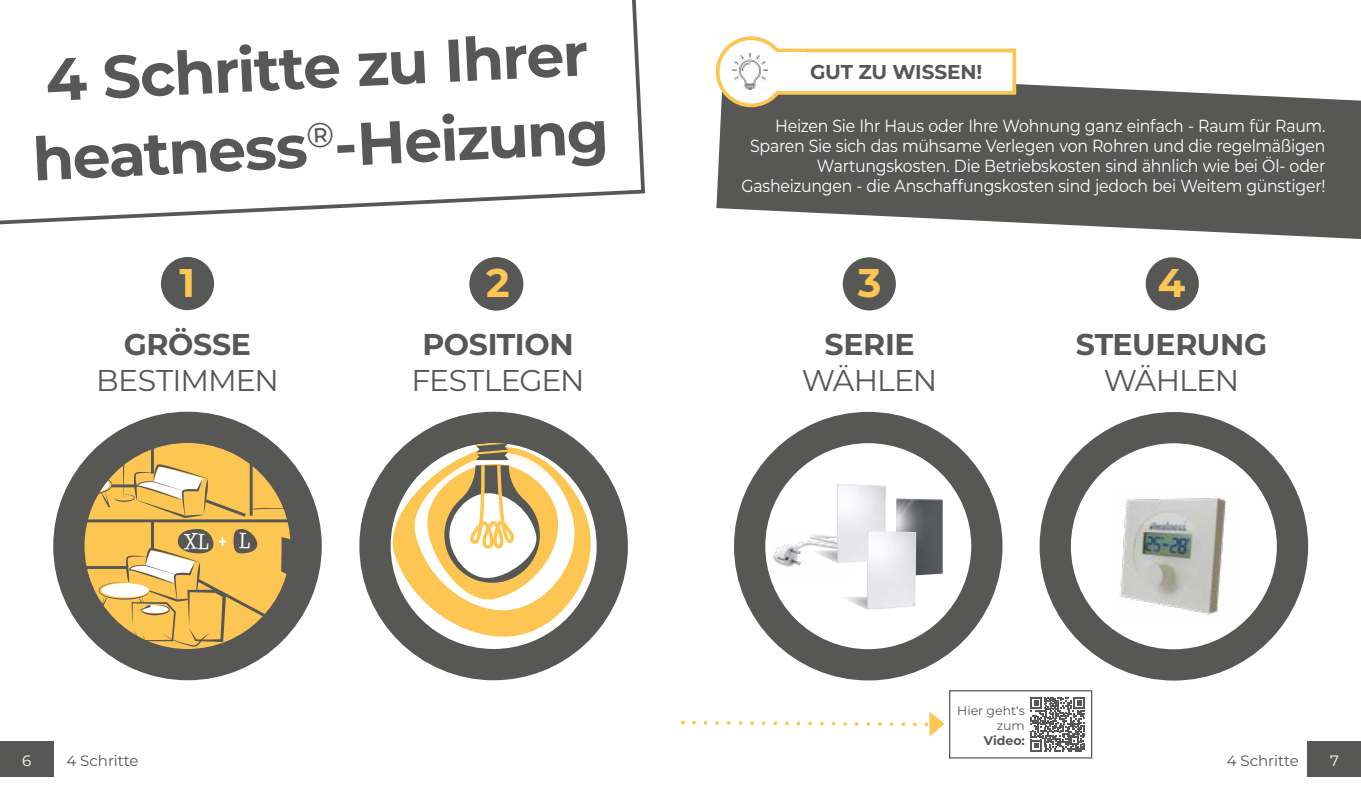
<style>
.page{position:relative;width:1361px;height:794px;background:#fff}
.page>*{position:absolute;margin:0;border:0;box-sizing:border-box;transform-origin:0 0}
.t1{font:700 60px/78.8px "Montserrat";color:#575756}
.t2{font:700 40px "Montserrat";color:#fdc652}
.t3{font:30px "Montserrat";letter-spacing:-.035em;color:#575756}
.t4{font:700 30px "Montserrat";letter-spacing:-.015em;color:#575756}
.t5{font:700 20px "Montserrat";letter-spacing:-.01em;color:#575756}
.t6{font:700 18.75px "Happy";color:#fff}
.t7{font:17.5px/20px "Montserrat";letter-spacing:-.015em;color:#fff;text-align:right;scale:.9 1}
.t8{font:15px "Montserrat";letter-spacing:-.01em;color:#575756}
.t9{font:15px "Montserrat";color:#fff}
.t10{font:12.5px/15px "Montserrat";color:#575756;text-align:right}
.t11{font:700 12.5px "Montserrat";color:#575756}
.s1{font-size:20px}
</style>
<div class="page">
<div style="left:1307px;top:741px;width:54px;height:35px;background:#575756"></div>
<div style="left:0;top:741px;width:53px;height:35px;background:#575756"></div>
<div style="left:1145px;top:257px;width:54px;height:53px;background:#575756;border-radius:50%"></div>
<div style="left:842px;top:257px;width:54px;height:53px;background:#575756;border-radius:50%"></div>
<div style="left:469px;top:257px;width:53px;height:53px;background:#575756;border-radius:50%"></div>
<div style="left:161px;top:257px;width:53px;height:53px;background:#575756;border-radius:50%"></div>
<svg style="left:0;top:0;width:645px;height:225px"></svg>
<svg style="left:64px;top:430px;width:234px;height:228px;background:#ceae6c"></svg>
<div style="left:53px;top:412px;width:269px;height:268px;border:31px solid #575756;border-radius:50%"></div>
<svg style="left:359px;top:411px;width:269px;height:270px"></svg>
<img style="left:769px;top:534px;width:68px;height:44px">
<img style="left:837px;top:484px;width:49px;height:66px">
<svg style="left:813px;top:550px;width:54px;height:27px"></svg>
<img style="left:896px;top:498px;width:46px;height:78px">
<svg style="left:847px;top:596px;width:22px;height:14px"></svg>
<img style="left:867px;top:531px;width:49px;height:78px">
<div style="left:734px;top:412px;width:268px;height:268px;border:31px solid #575756;border-radius:50%"></div>
<img style="left:1119px;top:498px;width:108px;height:117px">
<div style="left:1039px;top:412px;width:269px;height:268px;border:31px solid #575756;border-radius:50%"></div>
<svg style="left:716px;top:70px;width:645px;height:169px;fill:#575756"></svg>
<div style="left:778px;top:51px;width:236px;height:42px;background:#fff"></div>
<div style="left:776px;top:49px;width:240px;height:46px;border:4px solid #fdc652"></div>
<div style="left:717px;top:38px;width:68px;height:67px;background:#fff;border-radius:50%"></div>
<div style="left:716px;top:36px;width:70px;height:71px;border:4px solid #fdc652;border-radius:50%"></div>
<img style="left:732px;top:54px;width:36px;height:35px">
<div style="left:776px;top:52px;width:29px;height:39px;background:#fff"></div>
<div style="left:949px;top:690px;width:143px;height:68px;border:1px solid #575756"></div>
<svg style="left:1030px;top:697px;width:55px;height:54px"></svg>
<svg style="left:692px;top:711px;width:252px;height:25px"></svg>
<h1 class="t1" style="left:26px;top:41px;width:578px;rotate:-3deg">4 Schritte zu Ihrer heatness<sup>®</sup>-Heizung</h1>
<h2 class="t2" style="left:180px;top:257px;width:17px">1</h2>
<h3 class="t4" style="left:124px;top:324px;width:129px">GRÖSSE</h3>
<h3 class="t3" style="left:96px;top:360px;width:184px">BESTIMMEN</h3>
<p class="t6" style="left:184px;top:527px;width:67px">XL<span class="s1">+</span> L</p>
<p class="t9" style="left:22px;top:750px;width:11px">6</p>
<p class="t8" style="left:66px;top:750px;width:74px">4 Schritte</p>
<h2 class="t2" style="left:486px;top:257px;width:25px">2</h2>
<h3 class="t4" style="left:422px;top:324px;width:153px">POSITION</h3>
<h3 class="t3" style="left:411px;top:360px;width:174px">FESTLEGEN</h3>
<p class="t5" style="left:810px;top:58px;width:174px">GUT ZU WISSEN!</p>
<p class="t7" style="left:741px;top:115px;width:650px">Heizen Sie Ihr Haus oder Ihre Wohnung ganz einfach - Raum für Raum.<br>Sparen Sie sich das mühsame Verlegen von Rohren und die regelmäßigen Wartungskosten. Die Betriebskosten sind ähnlich wie bei Öl- oder Gasheizungen - die Anschaffungskosten sind jedoch bei Weitem günstiger!</p>
<h2 class="t2" style="left:857px;top:257px;width:25px">3</h2>
<h3 class="t4" style="left:824px;top:324px;width:92px">SERIE</h3>
<h3 class="t3" style="left:802px;top:360px;width:137px">WÄHLEN</h3>
<h2 class="t2" style="left:1157px;top:257px;width:29px">4</h2>
<h3 class="t4" style="left:1075px;top:324px;width:193px">STEUERUNG</h3>
<h3 class="t3" style="left:1104px;top:360px;width:137px">WÄHLEN</h3>
<p class="t10" style="left:957px;top:703px;width:69px">Hier geht‘s zum</p>
<p class="t11" style="left:984px;top:732px;width:43px">Video:</p>
<p class="t8" style="left:1226px;top:750px;width:74px">4 Schritte</p>
<p class="t9" style="left:1330px;top:750px;width:10px">7</p>
</div>
